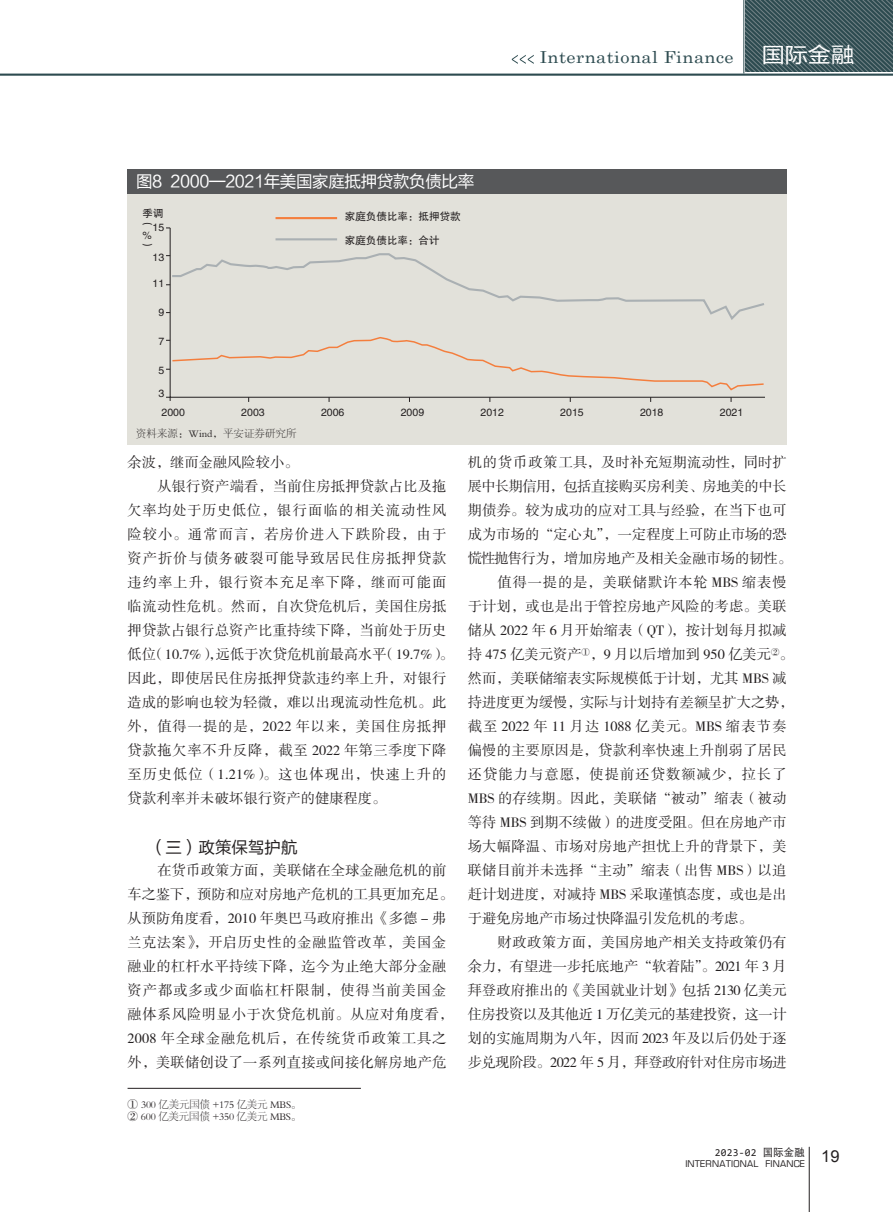
<style>
.page{position:relative;width:893px;height:1212px;background:#fff}
.page>*{position:absolute;margin:0;border:0;box-sizing:border-box;transform-origin:0 0}
.t1{font:21px "FZLTHJW GB1 0";color:#fff;scale:1.1 1}
.t2{font:16.5px "FZLTHK GBK1 0";letter-spacing:-.02em;color:#fff}
.t3{font:16.5px "Century Schoolbook";letter-spacing:.025em;color:#2d4b50;scale:1.1 1}
.t4{font:16.5px "FZLTHK GBK1 0";color:#231f20}
.t5{font:14.25px/24px "FZSSJW GB1 0";letter-spacing:.015em;color:#231f20}
.t6{font:14.25px "FZSSJW GB1 0";letter-spacing:.07em;color:#231f20}
.t7{font:14.25px "FZSSJW GB1 0";letter-spacing:.085em;color:#231f20}
.t8{font:14.25px "FZSSJW GB1 0";letter-spacing:.075em;color:#231f20}
.t9{font:14.25px "FZSSJW GB1 0";letter-spacing:-.035em;color:#231f20}
.t10{font:14.25px "FZSSJW GB1 0";letter-spacing:.04em;color:#231f20}
.t11{font:14.25px "FZSSJW GB1 0";letter-spacing:-.02em;color:#231f20}
.t12{font:14.25px "FZSSJW GB1 0";letter-spacing:-.025em;color:#231f20}
.t13{font:14.25px "FZSSJW GB1 0";letter-spacing:.065em;color:#231f20}
.t14{font:10.5px/11.1px "FZHTJW GB1 0";color:#231f20}
.t15{font:10.5px/12px "FZSYJW GB1 0";letter-spacing:-.02em;color:#231f20}
.t16{font:10.5px "FZSYJW GB1 0";color:#231f20}
.t17{font:10.5px "Consolas";letter-spacing:.025em;color:#231f20}
.t18{font:9px "Eurostile";letter-spacing:.025em;color:#231f20}
.s1{font-family:"FZS3 JW GB1 0"}
.s2{font-family:"DFP Hei W5 GB"}
</style>
<div class="page">
<svg style="left:746px;top:0;width:147px;height:72px;background:#425c60"></svg>
<svg style="left:512px;top:55px;width:22px;height:9px"></svg>
<hr style="left:0;top:74px;width:893px;height:2px;background:#2d4b50">
<hr style="left:743px;top:0;width:1px;height:73px;background:#2d4b50">
<hr style="left:809px;top:1147px;width:1px;height:65px;background:#231f20">
<div style="left:127px;top:184px;width:660px;height:261px;background:#e2e1da"></div>
<div style="left:127px;top:169px;width:660px;height:24px;background:#57585a"></div>
<svg style="left:169px;top:227px;width:596px;height:171px"></svg>
<hr style="left:276px;top:217px;width:61px;height:2px;background:#f47e3d">
<hr style="left:276px;top:238px;width:61px;height:2px;background:#aab0b3">
<svg style="left:166px;top:252px;width:599px;height:70px"></svg>
<svg style="left:166px;top:338px;width:599px;height:53px"></svg>
<hr style="left:128px;top:1088px;width:233px;height:1px;background:#231f20">
<p class="t2" style="left:136px;top:172px;width:340px">图8 2000—2021年美国家庭抵押贷款负债比率</p>
<p class="t14" style="left:153px;top:221px;width:13px">15</p>
<p class="t14" style="left:153px;top:251px;width:13px">13</p>
<p class="t14" style="left:153px;top:278px;width:13px">11</p>
<p class="t14" style="left:158px;top:306px;width:7px">9</p>
<p class="t14" style="left:158px;top:336px;width:7px">7</p>
<p class="t14" style="left:158px;top:365px;width:7px">5</p>
<p class="t14" style="left:158px;top:388px;width:7px">3</p>
<p class="t14" style="left:143px;top:207px;width:23px">季调</p>
<p class="t14" style="left:345px;top:205px;width:117px;line-height:23.1px">家庭负债比率：抵押贷款家庭负债比率：合计</p>
<p class="t14" style="left:142px;top:218px;width:11px;text-align:justify">︵ % ︶</p>
<p class="t3" style="left:540px;top:43px;width:178px">International Finance</p>
<h1 class="t1" style="left:762px;top:44px;width:85px">国际金融</h1>
<p class="t14" style="left:162px;top:407px;width:25px">2000</p>
<p class="t14" style="left:241px;top:407px;width:25px">2003</p>
<p class="t14" style="left:321px;top:407px;width:25px">2006</p>
<p class="t14" style="left:401px;top:407px;width:25px">2009</p>
<p class="t14" style="left:481px;top:407px;width:25px">2012</p>
<p class="t14" style="left:560px;top:407px;width:25px">2015</p>
<p class="t14" style="left:640px;top:407px;width:25px">2018</p>
<p class="t14" style="left:720px;top:407px;width:25px">2021</p>
<p class="t16" style="left:136px;top:428px;width:162px">资料来源：Wind，平安证券研究所</p>
<p class="t5" style="left:128px;top:451px;width:172px">余波，继而金融风险较小。</p>
<p class="t5" style="left:157px;top:475px;width:291px">从银行资产端看，当前住房抵押贷款占比及拖</p>
<p class="t7" style="left:128px;top:503px;width:320px">欠率均处于历史低位，银行面临的相关流动性风</p>
<p class="t8" style="left:128px;top:527px;width:320px">险较小。通常而言，若房价进入下跌阶段，由于</p>
<p class="t6" style="left:128px;top:551px;width:320px">资产折价与债务破裂可能导致居民住房抵押贷款</p>
<p class="t6" style="left:128px;top:575px;width:320px">违约率上升，银行资本充足率下降，继而可能面</p>
<p class="t5" style="left:128px;top:595px;width:320px">临流动性危机。然而，自次贷危机后，美国住房抵</p>
<p class="t5" style="left:128px;top:619px;width:320px">押贷款占银行总资产比重持续下降，当前处于历史</p>
<p class="t5" style="left:128px;top:643px;width:328px">低位（10.7%），远低于次贷危机前最高水平（19.7%）。</p>
<p class="t5" style="left:128px;top:667px;width:320px">因此，即使居民住房抵押贷款违约率上升，对银行</p>
<p class="t5" style="left:128px;top:691px;width:320px">造成的影响也较为轻微，难以出现流动性危机。此</p>
<p class="t6" style="left:128px;top:719px;width:320px">外，值得一提的是，2022 年以来，美国住房抵押</p>
<p class="t10" style="left:128px;top:743px;width:320px">贷款拖欠率不升反降，截至 2022 年第三季度下降</p>
<p class="t7" style="left:128px;top:767px;width:320px">至历史低位（1.21%）。这也体现出，快速上升的</p>
<p class="t5" style="left:128px;top:787px;width:260px">贷款利率并未破坏银行资产的健康程度。</p>
<p class="t4" style="left:149px;top:838px;width:150px">（三）政策保驾护航</p>
<p class="t5" style="left:128px;top:859px;width:328px;text-indent:30px">在货币政策方面，美联储在全球金融危机的前车之鉴下，预防和应对房地产危机的工具更加充足。从预防角度看，2010 年奥巴马政府推出《多德 - 弗兰克法案》，开启历史性的金融监管改革，美国金融业的杠杆水平持续下降，迄今为止绝大部分金融资产都或多或少面临杠杆限制，使得当前美国金融体系风险明显小于次贷危机前。从应对角度看，<br>2008 年全球金融危机后，在传统货币政策工具之外，美联储创设了一系列直接或间接化解房地产危</p>
<p class="t15" style="left:128px;top:1099px;width:175px"><span class="s1">①</span> 300 亿美元国债 +175 亿美元 MBS。<br>② 600 亿美元国债 +350 亿美元 MBS。</p>
<p class="t5" style="left:468px;top:451px;width:320px">机的货币政策工具，及时补充短期流动性，同时扩</p>
<p class="t11" style="left:468px;top:479px;width:320px">展中长期信用，包括直接购买房利美、房地美的中长</p>
<p class="t5" style="left:468px;top:499px;width:320px">期债券。较为成功的应对工具与经验，在当下也可</p>
<p class="t5" style="left:468px;top:523px;width:320px">成为市场的“定心丸”，一定程度上可防止市场的恐</p>
<p class="t5" style="left:468px;top:547px;width:326px">慌性抛售行为，增加房地产及相关金融市场的韧性。</p>
<p class="t13" style="left:497px;top:575px;width:291px">值得一提的是，美联储默许本轮 MBS 缩表慢</p>
<p class="t5" style="left:468px;top:595px;width:320px">于计划，或也是出于管控房地产风险的考虑。美联</p>
<p class="t5" style="left:468px;top:619px;width:320px">储从 2022 年 6 月开始缩表（QT），按计划每月拟减</p>
<p class="t5" style="left:468px;top:643px;width:328px">持 475 亿美元资产<sup>①</sup>，9 月以后增加到 950 亿美元<sup>②</sup>。</p>
<p class="t5" style="left:468px;top:667px;width:320px">然而，美联储缩表实际规模低于计划，尤其 MBS 减</p>
<p class="t5" style="left:468px;top:691px;width:328px">持进度更为缓慢，实际与计划持有差额呈扩大之势，</p>
<p class="t5" style="left:468px;top:715px;width:320px">截至 2022 年 11 月达 1088 亿美元。MBS 缩表节奏</p>
<p class="t5" style="left:468px;top:739px;width:320px">偏慢的主要原因是，贷款利率快速上升削弱了居民</p>
<p class="t8" style="left:468px;top:767px;width:320px">还贷能力与意愿，使提前还贷数额减少，拉长了</p>
<p class="t5" style="left:468px;top:787px;width:320px">MBS 的存续期。因此，美联储“被动”缩表（被动</p>
<p class="t5" style="left:468px;top:811px;width:320px">等待 MBS 到期不续做）的进度受阻。但在房地产市</p>
<p class="t5" style="left:468px;top:835px;width:320px">场大幅降温、市场对房地产担忧上升的背景下，美</p>
<p class="t5" style="left:468px;top:859px;width:320px">联储目前并未选择“主动”缩表（出售 MBS）以追</p>
<p class="t5" style="left:468px;top:883px;width:320px">赶计划进度，对减持 MBS 采取谨慎态度，或也是出</p>
<p class="t5" style="left:468px;top:907px;width:286px">于避免房地产市场过快降温引发危机的考虑。</p>
<p class="t5" style="left:497px;top:931px;width:291px">财政政策方面，美国房地产相关支持政策仍有</p>
<p class="t5" style="left:468px;top:955px;width:320px">余力，有望进一步托底地产“软着陆”。2021 年 3 月</p>
<p class="t5" style="left:468px;top:979px;width:320px">拜登政府推出的《美国就业计划》包括 2130 亿美元</p>
<p class="t12" style="left:468px;top:1007px;width:320px">住房投资以及其他近 1 万亿美元的基建投资，这一计</p>
<p class="t5" style="left:468px;top:1027px;width:320px">划的实施周期为八年，因而 2023 年及以后仍处于逐</p>
<p class="t9" style="left:468px;top:1055px;width:320px">步兑现阶段。2022 年 5 月，拜登政府针对住房市场进</p>
<p class="t17" style="left:715px;top:1145px;width:92px">2023-02 <span class="s2">国际金融</span></p>
<p class="t18" style="left:685px;top:1158px;width:156px">INTERNATIONAL FINANCE <sup>19</sup></p>
</div>
